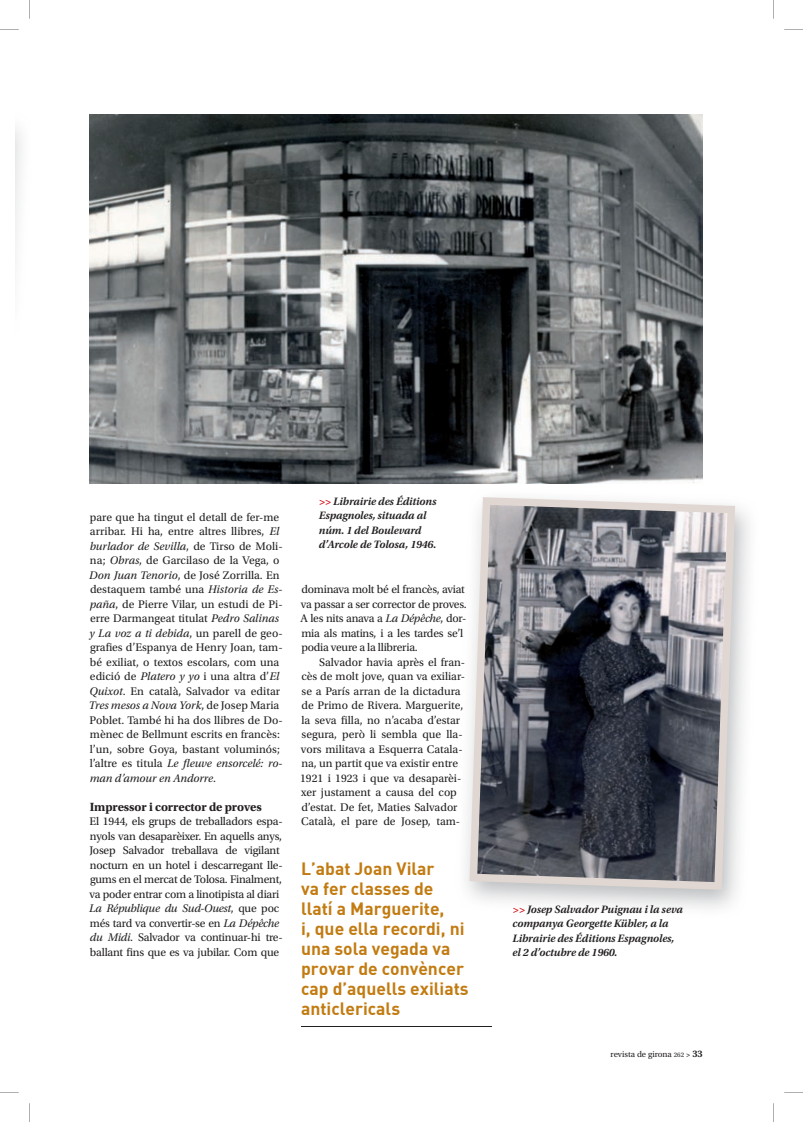
<style>
.page{position:relative;width:803px;height:1122px;background:#fff}
.page>*{position:absolute;margin:0;border:0;box-sizing:border-box;transform-origin:0 0}
.t1{font:17.5px/20px "DIN Bold";color:#c27b11}
.t2{font:700 12.5px "Utopia Std";letter-spacing:-.01em;color:#231f20}
.t3{font:11.62px/14.5px "Utopia Std";letter-spacing:-.005em;color:#231f20}
.t4{font:italic 600 11.25px/14.5px "Utopia Std";letter-spacing:-.01em;color:#231f20}
.t5{font:8.75px "Utopia Std";color:#231f20}
.s1{font-style:italic}
.s2{color:#d2161e}
.s3{font-size:6.88px}
.s4{font-weight:600;font-size:7.5px}
.s5{font-weight:600;font-size:10px}
</style>
<div class="page">
<img style="left:90px;top:115px;width:613px;height:368px">
<svg style="left:469px;top:497px;width:266px;height:393px;background:#717279"></svg>
<hr style="left:301px;top:1026px;width:190px;height:1px;background:#231f20">
<svg style="left:773px;top:0;width:1px;height:19px"></svg>
<svg style="left:29px;top:0;width:1px;height:19px"></svg>
<svg style="left:784px;top:29px;width:19px;height:1px"></svg>
<svg style="left:0;top:29px;width:19px;height:1px"></svg>
<svg style="left:784px;top:1092px;width:19px;height:1px"></svg>
<svg style="left:0;top:1092px;width:19px;height:1px"></svg>
<svg style="left:773px;top:1103px;width:1px;height:19px"></svg>
<svg style="left:29px;top:1103px;width:1px;height:19px"></svg>
<p class="t3" style="left:89px;top:510px;width:195px">pare que ha tingut el detall de fer·me arribar. Hi ha, entre altres llibres, <span class="s1">El burlador de Sevilla</span>, de Tirso de Moli· na; <span class="s1">Obras</span>, de Garcilaso de la Vega, o <span class="s1">Don Juan Tenorio</span>, de José Zorrilla. En destaquem també una <span class="s1">Historia de Es&shy;paña</span>, de Pierre Vilar, un estudi de Pi· erre Darmangeat titulat <span class="s1">Pedro Salinas y La voz a ti debida</span>, un parell de geo· grafies d’Espanya de Henry Joan, tam· bé exiliat, o textos escolars, com una edició de <span class="s1">Platero y yo</span> i una altra d’<span class="s1">El Quixot</span>. En català, Salvador va editar <span class="s1">Tres mesos a Nova York</span>, de Josep Maria Poblet. També hi ha dos llibres de Do· mènec de Bellmunt escrits en francès: l’un, sobre Goya, bastant voluminós; l’altre es titula <span class="s1">Le fleuve ensorcelé: ro&shy;man d’amour en Andorre</span>.</p>
<p class="t2" style="left:90px;top:799px;width:174px">Impressor i corrector de proves</p>
<p class="t3" style="left:89px;top:814px;width:195px">El 1944, els grups de treballadors espa· nyols van desaparèixer. En aquells anys, Josep Salvador treballava de vigilant nocturn en un hotel i descarregant lle· gums en el mercat de Tolosa. Finalment, va poder entrar com a linotipista al diari <span class="s1">La République du Sud-Ouest</span>, que poc més tard va convertir·se en <span class="s1">La Dépêche du Midi</span>. Salvador va continuar·hi tre· ballant fins que es va jubilar. Com que</p>
<p class="t4" style="left:319px;top:494px;width:119px"><span class="s2">&gt;&gt;</span> Librairie des Éditions<br>Espagnoles, situada al núm. 1 del Boulevard d’Arcole de Tolosa, 1946.</p>
<p class="t3" style="left:300px;top:582px;width:168px">dominava molt bé el francès, aviat va passar a ser corrector de proves.<br>A les nits anava a <span class="s1">La Dépêche</span>, dor· mia als matins, i a les tardes se’l podia veure a la llibreria.</p>
<p class="t3" style="left:300px;top:655px;width:167px;text-indent:19px">Salvador havia après el fran· cès de molt jove, quan va exiliar· se a París arran de la dictadura de Primo de Rivera. Marguerite, la seva filla, no n’acaba d’estar segura, però li sembla que lla· vors militava a Esquerra Catala· na, un partit que va existir entre<br>1921 i 1923 i que va desaparèi· xer justament a causa del cop d’estat. De fet, Maties Salvador<br>Català, el pare de Josep, tam·</p>
<h1 class="t1" style="left:301px;top:858px;width:169px">L’abat Joan Vilar<br>va fer classes de llatí a Marguerite,<br>i, que ella recordi, ni una sola vegada va provar de convèncer cap d’aquells exiliats anticlericals</h1>
<p class="t4" style="left:512px;top:902px;width:172px"><span class="s2">&gt;&gt;</span> Josep Salvador Puignau i la seva companya Georgette Kübler, a la<br>Librairie des Éditions Espagnoles, el 2 d’octubre de 1960.</p>
<p class="t5" style="left:610px;top:1050px;width:94px">revista de girona <span class="s3">262</span> <span class="s4">&gt;</span> <span class="s5">33</span></p>
</div>
